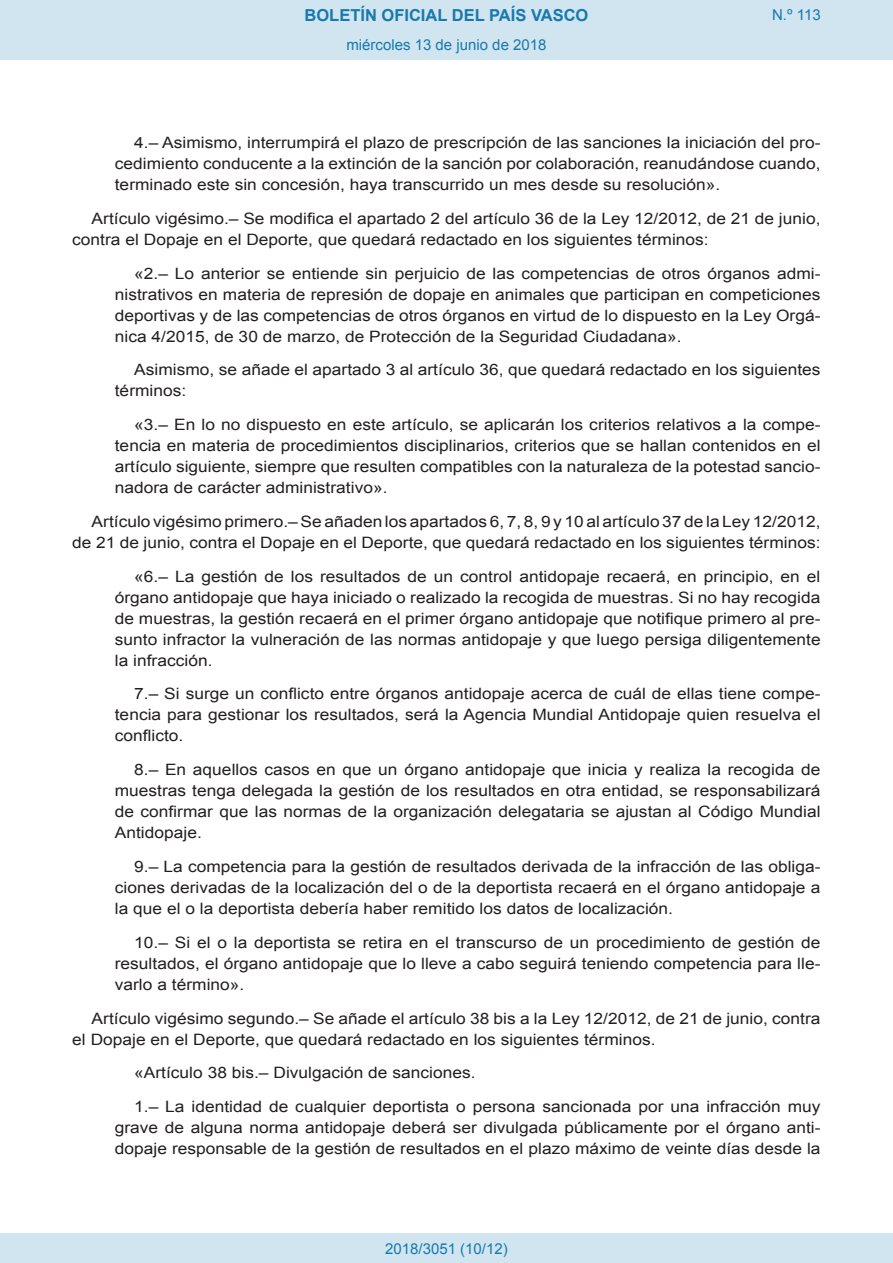
<style>
.page{position:relative;width:893px;height:1263px;background:#fff}
.page>*{position:absolute;margin:0;border:0;box-sizing:border-box;transform-origin:0 0}
.t1{font:700 16.5px "Arial";color:#1879ad}
.BOPVDetalle{font:15.6px/21px "Arial";color:#231f20;text-align:justify;scale:1.11 1}
.Paginacion_Centro{font:15px "Arial";color:#1879ad}
</style>
<div class="page">
<div style="left:0;top:0;width:893px;height:60px;background:#d0e5f0"></div>
<div style="left:0;top:1233px;width:893px;height:30px;background:#d0e5f0"></div>
<p class="t1" style="left:305px;top:4px;width:285px">BOLETÍN OFICIAL DEL PAÍS VASCO</p>
<p class="Paginacion_Centro" style="left:346px;top:35px;width:202px">miércoles 13 de junio de 2018</p>
<p class="Paginacion_Centro" style="left:772px;top:5px;width:50px">N.º 113</p>
<p class="BOPVDetalle" style="left:115px;top:132px;width:637px;text-indent:19px">4.– Asimismo, interrumpirá el plazo de prescripción de las sanciones la iniciación del pro&shy;cedimiento conducente a la extinción de la sanción por colaboración, reanudándose cuando, terminado este sin concesión, haya transcurrido un mes desde su resolución».</p>
<p class="BOPVDetalle" style="left:72px;top:208px;width:676px;text-indent:19px">Artículo vigésimo.– Se modifica el apartado 2 del artículo 36 de la Ley 12/2012, de 21 de junio, contra el Dopaje en el Deporte, que quedará redactado en los siguientes términos:</p>
<p class="BOPVDetalle" style="left:115px;top:263px;width:637px;text-indent:19px">«2.– Lo anterior se entiende sin perjuicio de las competencias de otros órganos admi&shy;nistrativos en materia de represión de dopaje en animales que participan en competiciones deportivas y de las competencias de otros órganos en virtud de lo dispuesto en la Ley Orgá&shy;nica 4/2015, de 30 de marzo, de Protección de la Seguridad Ciudadana».</p>
<p class="BOPVDetalle" style="left:115px;top:360px;width:637px;text-indent:19px">Asimismo, se añade el apartado 3 al artículo 36, que quedará redactado en los siguientes términos:</p>
<p class="BOPVDetalle" style="left:115px;top:414px;width:637px;text-indent:19px">«3.– En lo no dispuesto en este artículo, se aplicarán los criterios relativos a la compe&shy;tencia en materia de procedimientos disciplinarios, criterios que se hallan contenidos en el artículo siguiente, siempre que resulten compatibles con la naturaleza de la potestad sancio&shy;nadora de carácter administrativo».</p>
<p class="BOPVDetalle" style="left:72px;top:511px;width:676px;text-align:right">Artículo vigésimo primero.– Se añaden los apartados 6, 7, 8, 9 y 10 al artículo 37 de la Ley 12/2012, de 21 de junio, contra el Dopaje en el Deporte, que quedará redactado en los siguientes términos:</p>
<p class="BOPVDetalle" style="left:115px;top:566px;width:637px;text-indent:19px">«6.– La gestión de los resultados de un control antidopaje recaerá, en principio, en el órgano antidopaje que haya iniciado o realizado la recogida de muestras. Si no hay recogida de muestras, la gestión recaerá en el primer órgano antidopaje que notifique primero al pre&shy;sunto infractor la vulneración de las normas antidopaje y que luego persiga diligentemente la infracción.</p>
<p class="BOPVDetalle" style="left:115px;top:684px;width:637px;text-indent:19px">7.– Si surge un conflicto entre órganos antidopaje acerca de cuál de ellas tiene compe&shy;tencia para gestionar los resultados, será la Agencia Mundial Antidopaje quien resuelva el conflicto.</p>
<p class="BOPVDetalle" style="left:115px;top:759px;width:637px;text-indent:19px">8.– En aquellos casos en que un órgano antidopaje que inicia y realiza la recogida de muestras tenga delegada la gestión de los resultados en otra entidad, se responsabilizará de confirmar que las normas de la organización delegataria se ajustan al Código Mundial Antidopaje.</p>
<p class="BOPVDetalle" style="left:115px;top:856px;width:637px;text-indent:19px">9.– La competencia para la gestión de resultados derivada de la infracción de las obliga&shy;ciones derivadas de la localización del o de la deportista recaerá en el órgano antidopaje a la que el o la deportista debería haber remitido los datos de localización.</p>
<p class="BOPVDetalle" style="left:115px;top:932px;width:637px;text-indent:19px">10.– Si el o la deportista se retira en el transcurso de un procedimiento de gestión de resultados, el órgano antidopaje que lo lleve a cabo seguirá teniendo competencia para lle&shy;varlo a término».</p>
<p class="BOPVDetalle" style="left:72px;top:1008px;width:676px;text-indent:19px">Artículo vigésimo segundo.– Se añade el artículo 38 bis a la Ley 12/2012, de 21 de junio, contra el Dopaje en el Deporte, que quedará redactado en los siguientes términos.</p>
<p class="BOPVDetalle" style="left:134px;top:1062px;width:309px">«Artículo 38 bis.– Divulgación de sanciones.</p>
<p class="BOPVDetalle" style="left:115px;top:1096px;width:637px;text-indent:19px">1.– La identidad de cualquier deportista o persona sancionada por una infracción muy grave de alguna norma antidopaje deberá ser divulgada públicamente por el órgano anti&shy;dopaje responsable de la gestión de resultados en el plazo máximo de veinte días desde la</p>
<p class="Paginacion_Centro" style="left:385px;top:1238px;width:124px">2018/3051 (10/12)</p>
</div>
